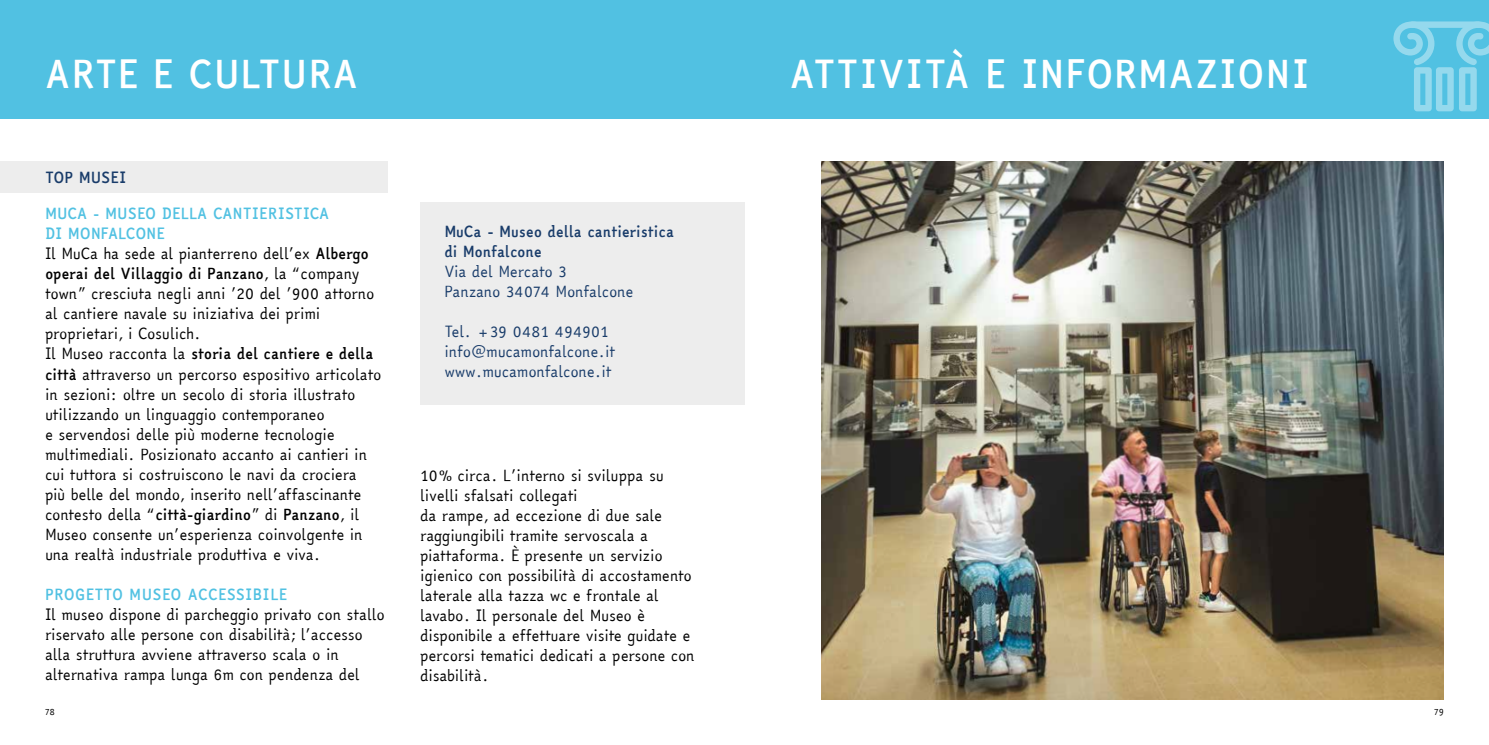
<style>
.page{position:relative;width:1489px;height:745px;background:#fff}
.page>*{position:absolute;margin:0;border:0;box-sizing:border-box;transform-origin:0 0}
.t1{font:700 37.5px "Easy Reading";letter-spacing:.015em;color:#fff}
.t2{font:15px/20px "Easy Reading";letter-spacing:-.02em;color:#000}
.t3{font:15px/20px "Easy Reading";letter-spacing:-.02em;color:#193c6a}
.t4{font:700 15px/20px "Easy Reading";letter-spacing:-.02em;color:#193c6a}
.t5{font:700 15px "Easy Reading";letter-spacing:.015em;color:#51c1e2}
.t6{font:8.75px "Easy Reading";color:#000}
.s1{font-weight:700;color:#51c1e2}
.s2{font-weight:700}
</style>
<div class="page">
<div style="left:0;top:0;width:762px;height:119px;background:#51c1e2"></div>
<div style="left:0;top:161px;width:387px;height:32px;background:#ededed"></div>
<div style="left:419px;top:202px;width:325px;height:203px;background:#ededed"></div>
<div style="left:726px;top:0;width:762px;height:119px;background:#51c1e2"></div>
<svg style="left:1393px;top:21px;width:95px;height:90px"></svg>
<img style="left:821px;top:161px;width:622px;height:538px">
<h1 class="t1" style="left:45px;top:47px;width:315px">ARTE E CULTURA</h1>
<p class="t4" style="left:45px;top:168px;width:83px">TOP MUSEI</p>
<p class="t2" style="left:45px;top:204px;width:338px"><span class="s1">MUCA - MUSEO DELLA CANTIERISTICA<br>DI MONFALCONE<br></span>Il MuCa ha sede al pianterreno dell’ex <span class="s2">Albergo operai del Villaggio di Panzano</span>, la “company town” cresciuta negli anni ’20 del ’900 attorno al cantiere navale su iniziativa dei primi proprietari, i Cosulich.<br>Il Museo racconta la <span class="s2">storia del cantiere e della città</span> attraverso un percorso espositivo articolato in sezioni: oltre un secolo di storia illustrato utilizzando un linguaggio contemporaneo<br>e servendosi delle più moderne tecnologie multimediali. Posizionato accanto ai cantieri in cui tuttora si costruiscono le navi da crociera<br>più belle del mondo, inserito nell’affascinante contesto della “<span class="s2">città-giardino</span>” di <span class="s2">Panzano</span>, il Museo consente un’esperienza coinvolgente in una realtà industriale produttiva e viva.</p>
<p class="t5" style="left:45px;top:583px;width:244px">PROGETTO MUSEO ACCESSIBILE</p>
<p class="t2" style="left:45px;top:604px;width:341px">Il museo dispone di parcheggio privato con stallo riservato alle persone con disabilità; l’accesso alla struttura avviene attraverso scala o in alternativa rampa lunga 6m con pendenza del</p>
<p class="t4" style="left:444px;top:222px;width:231px">MuCa - Museo della cantieristica di Monfalcone</p>
<p class="t3" style="left:444px;top:262px;width:191px">Via del Mercato 3<br>Panzano 34074 Monfalcone</p>
<p class="t3" style="left:444px;top:322px;width:172px">Tel. +39 0481 494901 info@mucamonfalcone.it www.mucamonfalcone.it</p>
<p class="t2" style="left:420px;top:465px;width:276px">10% circa. L’interno si sviluppa su livelli sfalsati collegati<br>da rampe, ad eccezione di due sale raggiungibili tramite servoscala a piattaforma. È presente un servizio igienico con possibilità di accostamento laterale alla tazza wc e frontale al lavabo. Il personale del Museo è disponibile a effettuare visite guidate e percorsi tematici dedicati a persone con disabilità.</p>
<h1 class="t1" style="left:789px;top:47px;width:521px">ATTIVITÀ E INFORMAZIONI</h1>
<p class="t6" style="left:45px;top:705px;width:12px">78</p>
<p class="t6" style="left:1433px;top:705px;width:11px">79</p>
</div>
